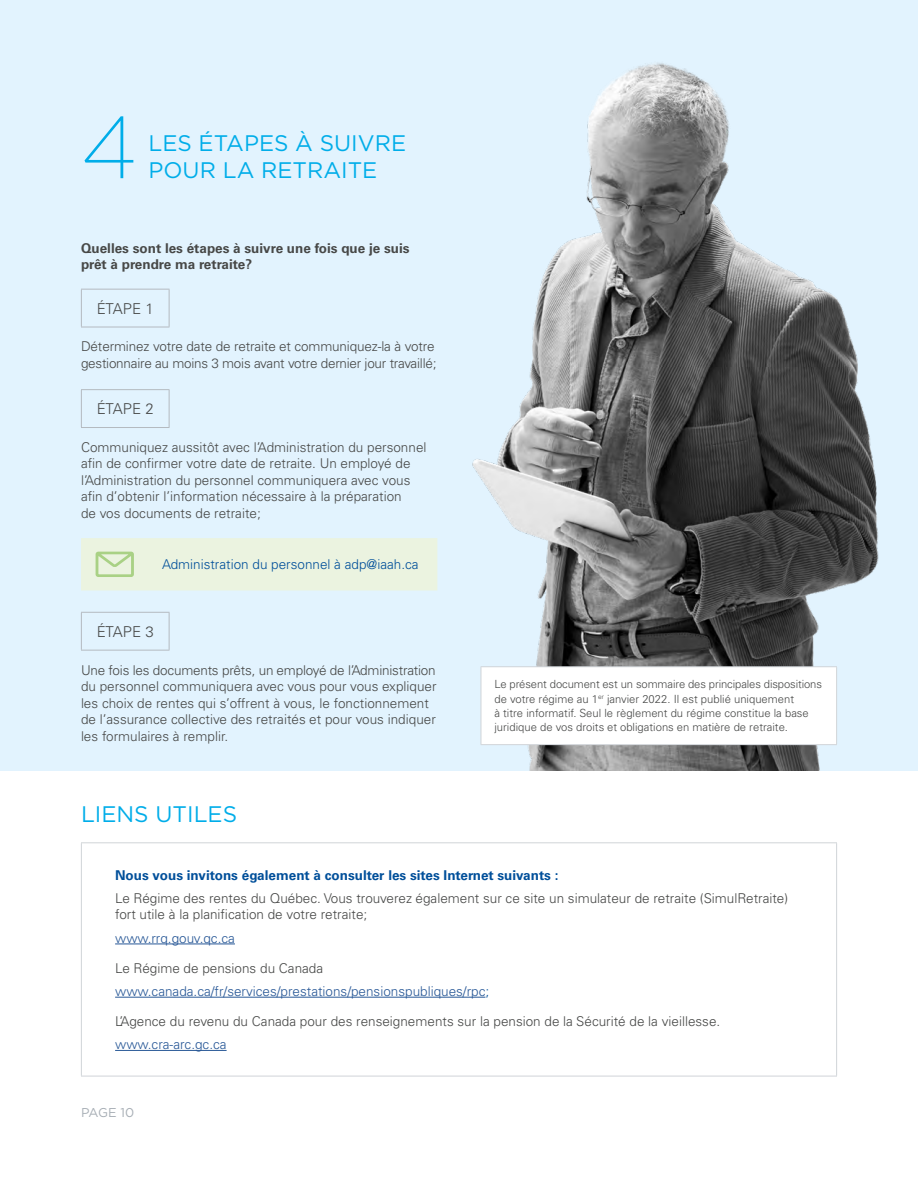
<style>
.page{position:relative;width:918px;height:1188px;background:#fff}
.page>*{position:absolute;margin:0;border:0;box-sizing:border-box;transform-origin:0 0}
.Texte_courant{font:200 87.75px "Gotham";color:#00ade9}
.Texte_courant-2{font:22.5px "Gotham";color:#00ade9}
.Grand_titre{font:22.5px "Gotham";color:#00ade9}
.Texte_courant-3{font:300 15px "Univers LT Pro 45";letter-spacing:-.01em;color:#474847}
.Texte_courant-4{font:300 13.5px/16.5px "Univers LT Pro 45";color:#474847}
.Texte_courant-5{font:300 13.5px/16.5px "Univers LT Pro 45";letter-spacing:-.02em;color:#474847}
.Texte_courant-6{font:300 13.5px "Univers LT Pro 45";color:#285897}
.Sous-titre{font:700 13.5px/16.5px "Univers LT Pro 65";color:#474847}
.Sous-titre-2{font:700 13.5px "Univers LT Pro 65";color:#004f9a}
.Texte_courant-7{font:300 13.5px "Univers LT Pro 45";color:#004f9a}
.t1{font:12.75px "Gotham";letter-spacing:-.02em;color:#a7aeb5}
.Texte_courant-8{font:300 11.25px/14.2px "Univers LT Pro 45";color:#474847}
.s1{color:#004f9a}
</style>
<div class="page">
<div style="left:0;top:0;width:918px;height:770px;background:#e2f3fe"></div>
<img style="left:437px;top:62px;width:442px;height:708px">
<hr style="left:81px;top:289px;width:89px;height:1px;background:#b4bac0">
<hr style="left:81px;top:290px;width:1px;height:37px;background:#b4bac0">
<hr style="left:169px;top:290px;width:1px;height:37px;background:#b4bac0">
<hr style="left:81px;top:327px;width:89px;height:1px;background:#b4bac0">
<hr style="left:81px;top:389px;width:89px;height:1px;background:#b4bac0">
<hr style="left:81px;top:390px;width:1px;height:37px;background:#b4bac0">
<hr style="left:169px;top:390px;width:1px;height:37px;background:#b4bac0">
<hr style="left:81px;top:427px;width:89px;height:1px;background:#b4bac0">
<div style="left:81px;top:538px;width:356px;height:53px;background:#ebf3e0"></div>
<hr style="left:81px;top:612px;width:89px;height:1px;background:#b4bac0">
<hr style="left:81px;top:613px;width:1px;height:37px;background:#b4bac0">
<hr style="left:169px;top:613px;width:1px;height:37px;background:#b4bac0">
<hr style="left:81px;top:650px;width:89px;height:1px;background:#b4bac0">
<hr style="left:81px;top:842px;width:756px;height:1px;background:#d0d4d8">
<hr style="left:81px;top:843px;width:1px;height:233px;background:#d0d4d8">
<hr style="left:836px;top:843px;width:1px;height:233px;background:#d0d4d8">
<hr style="left:81px;top:1076px;width:756px;height:1px;background:#d0d4d8">
<hr style="left:115px;top:944px;width:120px;height:1px;background:#285897">
<hr style="left:115px;top:997px;width:370px;height:1px;background:#285897">
<hr style="left:115px;top:1050px;width:112px;height:1px;background:#285897">
<div style="left:481px;top:667px;width:356px;height:78px;background:#fff"></div>
<hr style="left:481px;top:666px;width:356px;height:1px;background:#d0d4d8">
<hr style="left:481px;top:667px;width:1px;height:77px;background:#d0d4d8">
<hr style="left:836px;top:667px;width:1px;height:77px;background:#d0d4d8">
<hr style="left:481px;top:744px;width:356px;height:1px;background:#d0d4d8">
<p class="Texte_courant" style="left:81px;top:93px;width:57px">4</p>
<p class="Texte_courant-2" style="left:148px;top:129px;width:259px">LES ÉTAPES À SUIVRE</p>
<p class="Texte_courant-2" style="left:148px;top:156px;width:230px">POUR LA RETRAITE</p>
<p class="Sous-titre" style="left:81px;top:239px;width:330px">Quelles sont les étapes à suivre une fois que je suis prêt à prendre ma retraite?</p>
<p class="Texte_courant-3" style="left:97px;top:298px;width:58px">ÉTAPE 1</p>
<p class="Texte_courant-5" style="left:81px;top:338px;width:357px">Déterminez votre date de retraite et communiquez-la à votre gestionnaire au moins 3 mois avant votre dernier jour travaillé;</p>
<p class="Texte_courant-3" style="left:97px;top:399px;width:58px">ÉTAPE 2</p>
<p class="Texte_courant-4" style="left:81px;top:438px;width:347px">Communiquez aussitôt avec l’Administration du personnel afin de confirmer votre date de retraite. Un employé de l’Administration du personnel communiquera avec vous afin d’obtenir l’information nécessaire à la préparation<br>de vos documents de retraite;</p>
<p class="Texte_courant-7" style="left:162px;top:556px;width:258px">Administration du personnel à adp@iaah.ca</p>
<p class="Texte_courant-3" style="left:97px;top:621px;width:58px">ÉTAPE 3</p>
<p class="Texte_courant-4" style="left:81px;top:661px;width:357px">Une fois les documents prêts, un employé de l’Administration du personnel communiquera avec vous pour vous expliquer les choix de rentes qui s’offrent à vous, le fonctionnement de l’assurance collective des retraités et pour vous indiquer les formulaires à remplir.</p>
<p class="Grand_titre" style="left:81px;top:800px;width:158px">LIENS UTILES</p>
<p class="Texte_courant-8" style="left:494px;top:677px;width:329px">Le présent document est un sommaire des principales dispositions de votre régime au 1<sup>er</sup> janvier 2022. Il est publié uniquement<br>à titre informatif. Seul le règlement du régime constitue la base juridique de vos droits et obligations en matière de retraite.</p>
<p class="Sous-titre-2" style="left:115px;top:865px;width:445px">Nous vous invitons également à consulter les sites Internet suivants :</p>
<p class="Texte_courant-4" style="left:115px;top:889px;width:675px">Le Régime des rentes du Québec. Vous trouverez également sur ce site un simulateur de retraite (SimulRetraite) fort utile à la planification de votre retraite;</p>
<p class="Texte_courant-6" style="left:115px;top:929px;width:121px">www.rrq.gouv.qc.ca</p>
<p class="Texte_courant-4" style="left:115px;top:959px;width:210px">Le Régime de pensions du Canada</p>
<p class="Texte_courant-6" style="left:115px;top:982px;width:376px">www.canada.ca/fr/services/prestations/pensionspubliques/rpc<span class="s1">;</span></p>
<p class="Texte_courant-4" style="left:115px;top:1012px;width:607px">L’Agence du revenu du Canada pour des renseignements sur la pension de la Sécurité de la vieillesse.</p>
<p class="Texte_courant-6" style="left:115px;top:1035px;width:113px">www.cra-arc.gc.ca</p>
<p class="t1" style="left:81px;top:1105px;width:55px">PAGE 10</p>
</div>
